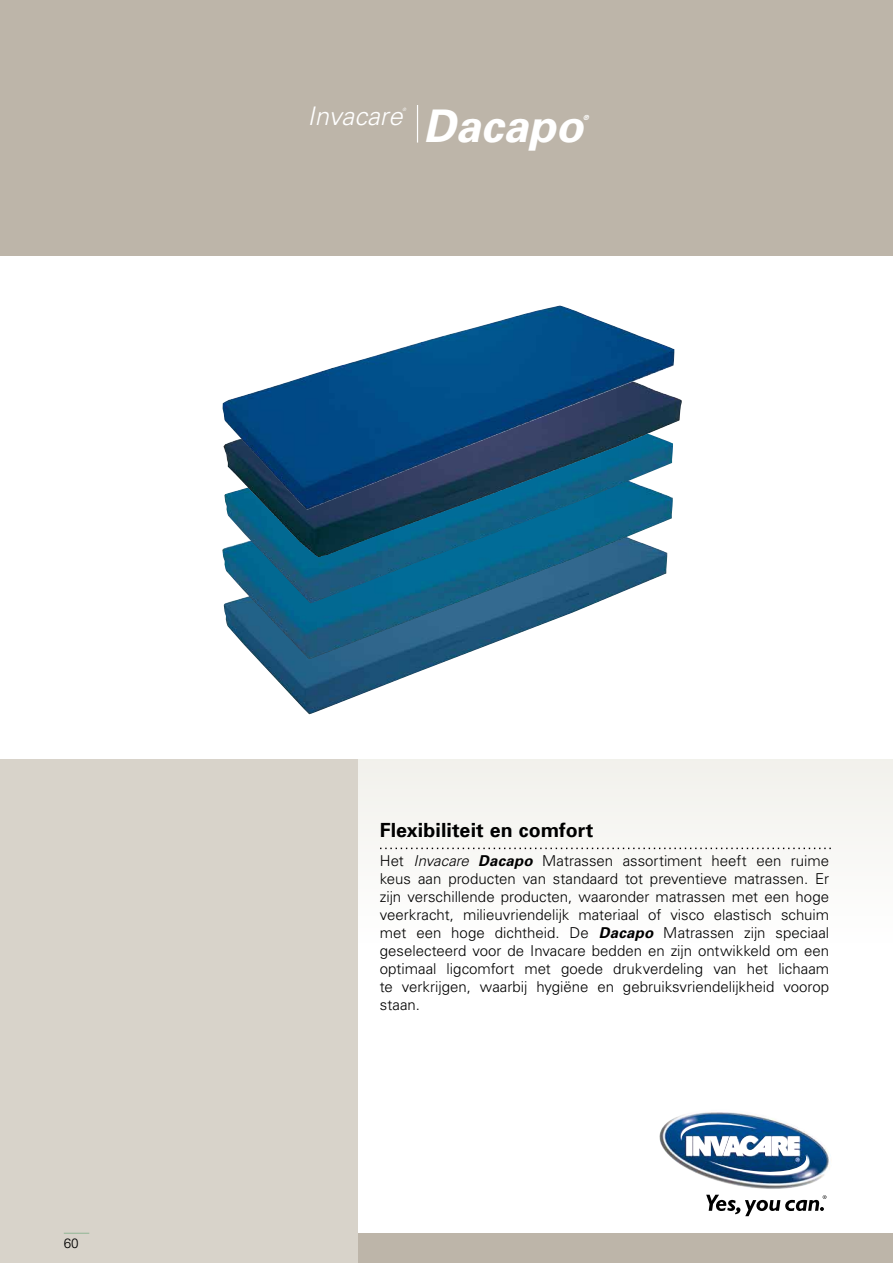
<style>
.page{position:relative;width:893px;height:1263px;background:#fff}
.page>*{position:absolute;margin:0;border:0;box-sizing:border-box;transform-origin:0 0}
.t1{font:italic 700 45px "Univers";color:#fff}
.t2{font:italic 300 25.5px "Univers";color:#fff}
.t3{font:700 19.5px "Univers";letter-spacing:.005em;color:#000}
.t4{font:300 15px/18px "Univers";color:#000;text-align:justify}
.t5{font:300 13.5px "Univers";color:#000}
.t6{font:italic 700 7.05px "Univers";color:#fff}
.t7{font:italic 300 4.5px "Univers";color:#fff}
.s1{font-style:italic}
.s2{font-weight:700;font-style:italic}
</style>
<div class="page">
<div style="left:0;top:0;width:893px;height:255px;background:#bdb5a9"></div>
<div style="left:357px;top:1233px;width:536px;height:30px;background:#bdb5a9"></div>
<img style="left:659px;top:1112px;width:171px;height:77px">
<img style="left:681px;top:1119px;width:128px;height:60px">
<svg style="left:706px;top:1195px;width:120px;height:21px"></svg>
<hr style="left:417px;top:105px;width:1px;height:38px;background:#fff">
<div style="left:357px;top:759px;width:536px;height:343px;background:linear-gradient(to right,#fbfbf9,#fbfbf9)"></div>
<div style="left:0;top:759px;width:357px;height:504px;background:#d8d3ca"></div>
<svg style="left:380px;top:848px;width:451px;height:1px"></svg>
<img style="left:257px;top:659px;width:195px;height:55px">
<img style="left:222px;top:549px;width:373px;height:110px">
<img style="left:224px;top:557px;width:444px;height:46px">
<img style="left:223px;top:353px;width:459px;height:204px">
<img style="left:223px;top:306px;width:451px;height:204px">
<svg style="left:64px;top:1233px;width:25px;height:1px"></svg>
<h2 class="t2" style="left:308px;top:101px;width:96px">Invacare</h2>
<p class="t7" style="left:402px;top:107px;width:5px">®</p>
<h1 class="t1" style="left:423px;top:99px;width:162px">Dacapo</h1>
<p class="t6" style="left:583px;top:113px;width:7px">®</p>
<p class="t5" style="left:64px;top:1235px;width:17px">60</p>
<h3 class="t3" style="left:380px;top:817px;width:215px">Flexibiliteit en comfort</h3>
<p class="t4" style="left:380px;top:851px;width:451px">Het <span class="s1">Invacare</span> <span class="s2">Dacapo</span> Matrassen assortiment heeft een ruime keus aan producten van standaard tot preventieve matrassen. Er zijn verschillende producten, waaronder matrassen met een hoge veerkracht, milieuvriendelijk materiaal of visco elastisch schuim met een hoge dichtheid. De <span class="s2">Dacapo</span> Matrassen zijn speciaal geselecteerd voor de Invacare bedden en zijn ontwikkeld om een optimaal ligcomfort met goede drukverdeling van het lichaam te verkrijgen, waarbij hygiëne en gebruiksvriendelijkheid voorop staan.</p>
</div>
